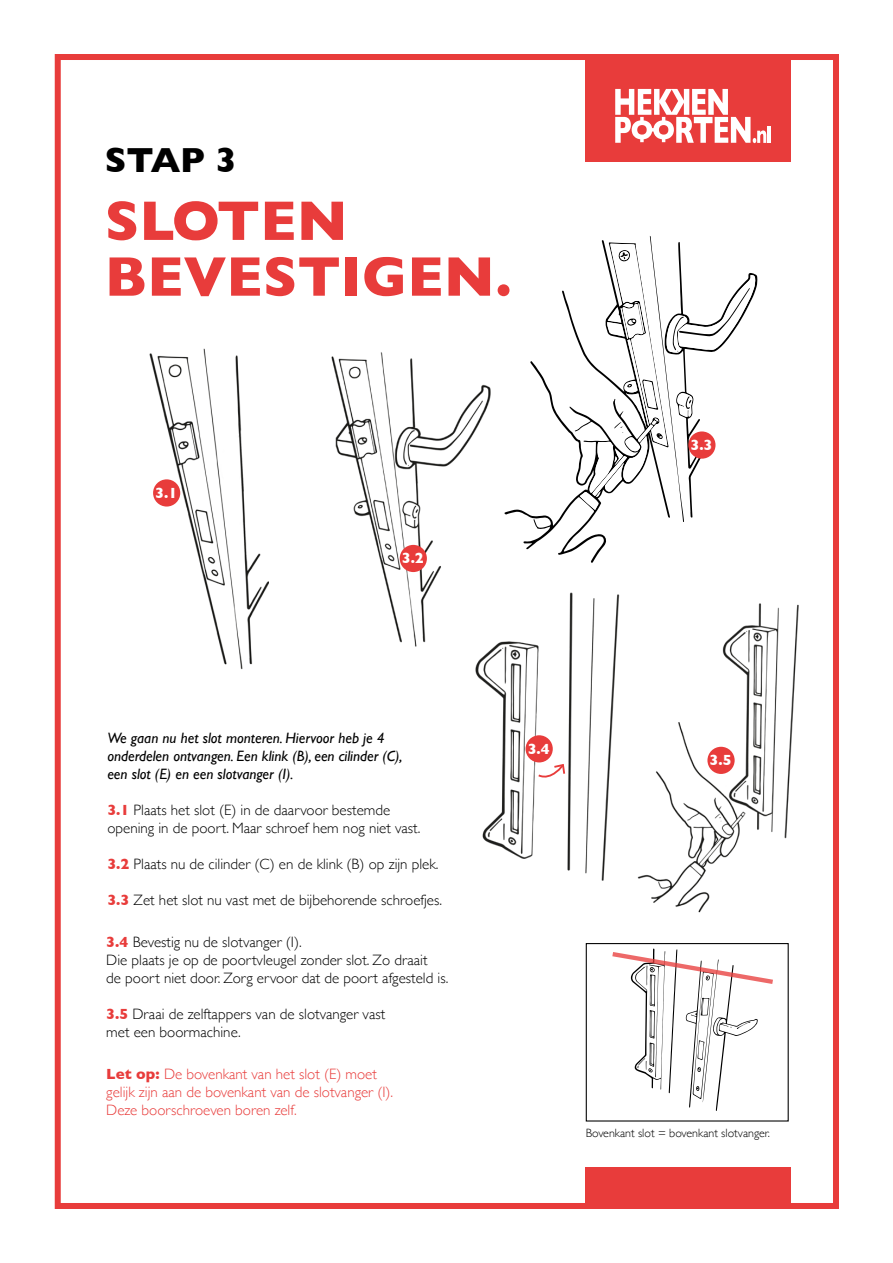
<style>
.page{position:relative;width:893px;height:1263px;background:#fff}
.page>*{position:absolute;margin:0;border:0;box-sizing:border-box;transform-origin:0 0}
.t1{font:700 56.55px/55.8px "Gill Sans";color:#e83c3b}
.t2{font:700 35.55px "Gill Sans";color:#000}
.t3{font:300 15px/18px "Gill Sans";color:#000}
.t4{font:italic 15px/18px "Gill Sans";color:#000}
.t5{font:300 15px/18px "Gill Sans";color:#e83c3b}
.t6{font:700 15px "Gill Sans";color:#fff}
.t7{font:300 12px "Gill Sans";color:#000}
.s1{font-weight:700;color:#e83c3b}
.s2{font-weight:700}
</style>
<div class="page">
<div style="left:55px;top:54px;width:784px;height:1155px;border:6px solid #e83c3b"></div>
<svg style="left:504px;top:290px;width:102px;height:273px"></svg>
<svg style="left:580px;top:236px;width:177px;height:286px"></svg>
<div style="left:586px;top:54px;width:205px;height:108px;background:#e83c3b"></div>
<hr style="left:768px;top:126px;width:3px;height:17px;background:#fff">
<svg style="left:615px;top:89px;width:151px;height:54px"></svg>
<div style="left:586px;top:1167px;width:205px;height:42px;background:#e83c3b"></div>
<div style="left:688px;top:431px;width:27px;height:28px;background:#e83c3b;border-radius:50%"></div>
<img style="left:268px;top:352px;width:223px;height:295px">
<img style="left:149px;top:348px;width:119px;height:322px">
<div style="left:153px;top:479px;width:27px;height:27px;background:#e83c3b;border-radius:50%"></div>
<div style="left:400px;top:545px;width:27px;height:27px;background:#e83c3b;border-radius:50%"></div>
<div style="left:586px;top:943px;width:203px;height:178px;border:1px solid #000"></div>
<svg style="left:612px;top:948px;width:161px;height:163px"></svg>
<img style="left:567px;top:592px;width:53px;height:289px">
<img style="left:637px;top:722px;width:99px;height:191px">
<img style="left:712px;top:593px;width:122px;height:252px">
<img style="left:459px;top:624px;width:94px;height:235px">
<svg style="left:536px;top:763px;width:30px;height:18px"></svg>
<div style="left:526px;top:735px;width:27px;height:27px;background:#e83c3b;border-radius:50%"></div>
<div style="left:707px;top:747px;width:28px;height:27px;background:#e83c3b;border-radius:50%"></div>
<h2 class="t2" style="left:105px;top:132px;width:133px">STAP 3</h2>
<h1 class="t1" style="left:105px;top:192px;width:408px">SLOTEN<br>BEVESTIGEN.</h1>
<p class="t6" style="left:155px;top:481px;width:24px">3.1</p>
<p class="t6" style="left:402px;top:546px;width:24px">3.2</p>
<p class="t6" style="left:690px;top:433px;width:24px">3.3</p>
<p class="t4" style="left:107px;top:729px;width:297px">We gaan nu het slot monteren. Hiervoor heb je 4 onderdelen ontvangen. Een klink (B), een cilinder (C), een slot (E) en een slotvanger (I).</p>
<p class="t3" style="left:107px;top:800px;width:315px"><span class="s1">3.1</span> Plaats het slot (E) in de daarvoor bestemde opening in de poort. Maar schroef hem nog niet vast.</p>
<p class="t3" style="left:107px;top:854px;width:333px"><span class="s1">3.2</span> Plaats nu de cilinder (C) en de klink (B) op zijn plek.</p>
<p class="t3" style="left:107px;top:890px;width:336px"><span class="s1">3.3</span> Zet het slot nu vast met de bijbehorende schroefjes.</p>
<p class="t3" style="left:106px;top:932px;width:344px"><span class="s1">3.4</span> Bevestig nu de slotvanger (I).<br>Die plaats je op de poortvleugel zonder slot. Zo draait<br>de poort niet door. Zorg ervoor dat de poort afgesteld is.</p>
<p class="t3" style="left:106px;top:1004px;width:280px"><span class="s1">3.5</span> Draai de zelftappers van de slotvanger vast met een boormachine.</p>
<p class="t5" style="left:106px;top:1064px;width:288px"><span class="s2">Let op:</span> De bovenkant van het slot (E) moet gelijk zijn aan de bovenkant van de slotvanger (I).<br>Deze boorschroeven boren zelf.</p>
<p class="t6" style="left:528px;top:736px;width:24px">3.4</p>
<p class="t6" style="left:710px;top:748px;width:24px">3.5</p>
<p class="t7" style="left:586px;top:1123px;width:186px">Bovenkant slot = bovenkant slotvanger.</p>
</div>
